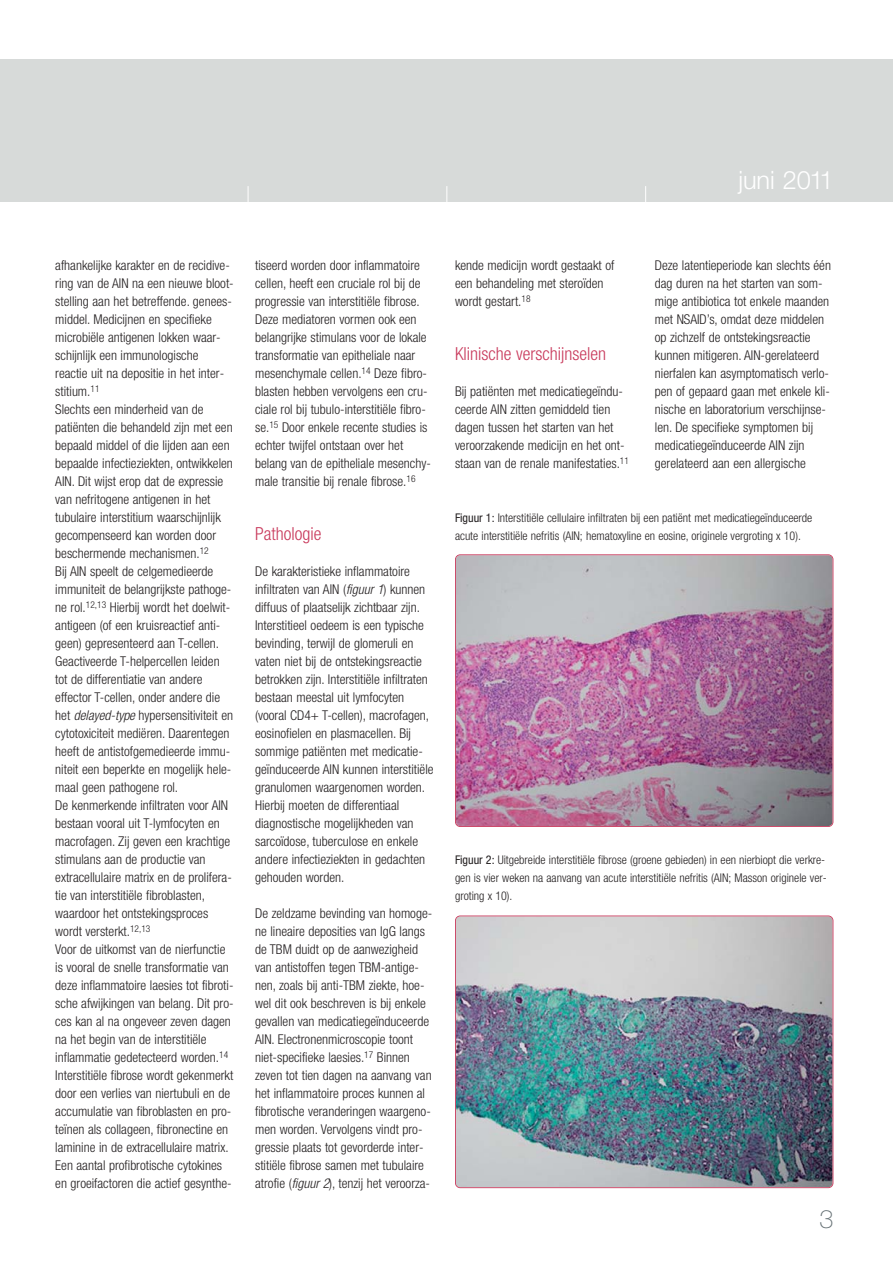
<style>
.page{position:relative;width:893px;height:1263px;background:#fff}
.page>*{position:absolute;margin:0;border:0;box-sizing:border-box;transform-origin:0 0}
.t1{font:300 25.35px "Helvetica Neue";color:#fff}
.t2{font:100 25.35px "Helvetica Neue";color:#646f73}
.t3{font:300 condensed 18px "Helvetica Neue";color:#c93b5d}
.t4{font:300 condensed 13.5px/18px "Helvetica Neue";color:#231f20}
.t5{font:300 condensed 12px/18px "Helvetica Neue";color:#231f20}
.s1{font-style:italic}
.s2{font-weight:400}
</style>
<div class="page">
<div style="left:0;top:60px;width:893px;height:142px;background:#d7dad9"></div>
<svg style="left:446px;top:186px;width:1px;height:16px"></svg>
<svg style="left:645px;top:186px;width:1px;height:16px"></svg>
<svg style="left:248px;top:186px;width:1px;height:16px"></svg>
<img style="left:455px;top:554px;width:378px;height:273px">
<img style="left:455px;top:915px;width:378px;height:273px">
<h1 class="t1" style="left:738px;top:171px;width:97px">juni 2011</h1>
<p class="t4" style="left:55px;top:257px;width:180px">afhankelijke karakter en de recidive&shy;ring van de AIN na een nieuwe bloot&shy;stelling aan het betreffende. genees&shy;middel. Medicijnen en specifieke microbiële antigenen lokken waar&shy;schijnlijk een immunologische reactie uit na depositie in het inter&shy;stitium.<sup>11<br></sup>Slechts een minderheid van de patiënten die behandeld zijn met een bepaald middel of die lijden aan een bepaalde infectieziekten, ontwikkelen AIN. Dit wijst erop dat de expressie van nefritogene antigenen in het tubulaire interstitium waarschijnlijk gecompenseerd kan worden door beschermende mechanismen.<sup>12<br></sup>Bij AIN speelt de celgemedieerde immuniteit de belangrijkste pathoge&shy;ne rol.<sup>12,13</sup> Hierbij wordt het doelwit - antigeen (of een kruisreactief anti&shy;geen) gepresenteerd aan T-cellen.<br>Geactiveerde T-helpercellen leiden tot de differentiatie van andere effector T-cellen, onder andere die het <span class="s1">delayed-type</span>hypersensitiviteit en cytotoxiciteit mediëren. Daarentegen heeft de antistofgemedieerde immu&shy;niteit een beperkte en mogelijk hele&shy;maal geen pathogene rol.<br>De kenmerkende infiltraten voor AIN bestaan vooral uit T-lymfocyten en macrofagen. Zij geven een krachtige stimulans aan de productie van extracellulaire matrix en de prolifera&shy;tie van interstitiële fibroblasten, waardoor het ontstekingsproces wordt versterkt.<sup>12,13<br></sup>Voor de uitkomst van de nierfunctie is vooral de snelle transformatie van deze inflammatoire laesies tot fibroti&shy;sche afwijkingen van belang. Dit pro&shy;ces kan al na ongeveer zeven dagen na het begin van de interstitiële inflammatie gedetecteerd worden.<sup>14<br></sup>Interstitiële fibrose wordt gekenmerkt door een verlies van niertubuli en de accumulatie van fibroblasten en pro&shy;teïnen als collageen, fibronectine en laminine in de extracellulaire matrix.<br>Een aantal profibrotische cytokines en groeifactoren die actief gesynthe-</p>
<p class="t4" style="left:255px;top:257px;width:177px">tiseerd worden door inflammatoire cellen, heeft een cruciale rol bij de progressie van interstitiële fibrose.<br>Deze mediatoren vormen ook een belangrijke stimulans voor de lokale transformatie van epitheliale naar mesenchymale cellen.<sup>14</sup> Deze fibro&shy;blasten hebben vervolgens een cru&shy;ciale rol bij tubulo-interstitiële fibro&shy;se.<sup>15</sup> Door enkele recente studies is echter twijfel ontstaan over het belang van de epitheliale mesenchy&shy;male transitie bij renale fibrose.<sup>16</sup></p>
<h2 class="t3" style="left:255px;top:527px;width:68px">Pathologie</h2>
<p class="t4" style="left:255px;top:563px;width:180px">De karakteristieke inflammatoire infiltraten van AIN (<span class="s1">figuur 1</span>) kunnen diffuus of plaatselijk zichtbaar zijn.<br>Interstitieel oedeem is een typische bevinding, terwijl de glomeruli en vaten niet bij de ontstekingsreactie betrokken zijn. Interstitiële infiltraten bestaan meestal uit lymfocyten (vooral CD4+ T-cellen), macrofagen, eosinofielen en plasmacellen. Bij sommige patiënten met medicatie&shy;geïnduceerde AIN kunnen interstitiële granulomen waargenomen worden.<br>Hierbij moeten de differentiaal diagnostische mogelijkheden van sarcoïdose, tuberculose en enkele andere infectieziekten in gedachten gehouden worden.</p>
<p class="t4" style="left:255px;top:905px;width:179px">De zeldzame bevinding van homoge&shy;ne lineaire deposities van IgG langs de TBM duidt op de aanwezigheid van antistoffen tegen TBM-antige&shy;nen, zoals bij anti-TBM ziekte, hoe&shy;wel dit ook beschreven is bij enkele gevallen van medicatiegeïnduceerde AIN. Electronenmicroscopie toont niet-specifieke laesies.<sup>17</sup> Binnen zeven tot tien dagen na aanvang van het inflammatoire proces kunnen al fibrotische veranderingen waargeno&shy;men worden. Vervolgens vindt pro&shy;gressie plaats tot gevorderde inter&shy;stitiële fibrose samen met tubulaire atrofie (<span class="s1">figuur 2</span>), tenzij het veroorza-</p>
<p class="t4" style="left:455px;top:257px;width:161px">kende medicijn wordt gestaakt of een behandeling met steroïden wordt gestart.<sup>18</sup></p>
<h2 class="t3" style="left:455px;top:347px;width:153px">Klinische verschijnselen</h2>
<p class="t4" style="left:455px;top:383px;width:176px">Bij patiënten met medicatiegeïndu&shy;ceerde AIN zitten gemiddeld tien dagen tussen het starten van het veroorzakende medicijn en het ont&shy;staan van de renale manifestaties.<sup>11</sup></p>
<p class="t4" style="left:655px;top:257px;width:178px">Deze latentieperiode kan slechts één dag duren na het starten van som&shy;mige antibiotica tot enkele maanden met NSAID’s, omdat deze middelen op zichzelf de ontstekingsreactie kunnen mitigeren. AIN-gerelateerd nierfalen kan asymptomatisch verlo&shy;pen of gepaard gaan met enkele kli&shy;nische en laboratorium verschijnse&shy;len. De specifieke symptomen bij medicatiegeïnduceerde AIN zijn gerelateerd aan een allergische</p>
<p class="t5" style="left:455px;top:510px;width:359px"><span class="s2">Figuur 1:</span> Interstitiële cellulaire infiltraten bij een patiënt met medicatiegeïnduceerde acute interstitiële nefritis (AIN; hematoxyline en eosine, originele vergroting x 10).</p>
<p class="t5" style="left:455px;top:852px;width:373px"><span class="s2">Figuur 2:</span> Uitgebreide interstitiële fibrose (groene gebieden) in een nierbiopt die verkre&shy;gen is vier weken na aanvang van acute interstitiële nefritis (AIN; Masson originele ver&shy;groting x 10).</p>
<h1 class="t2" style="left:819px;top:1209px;width:16px">3</h1>
</div>
